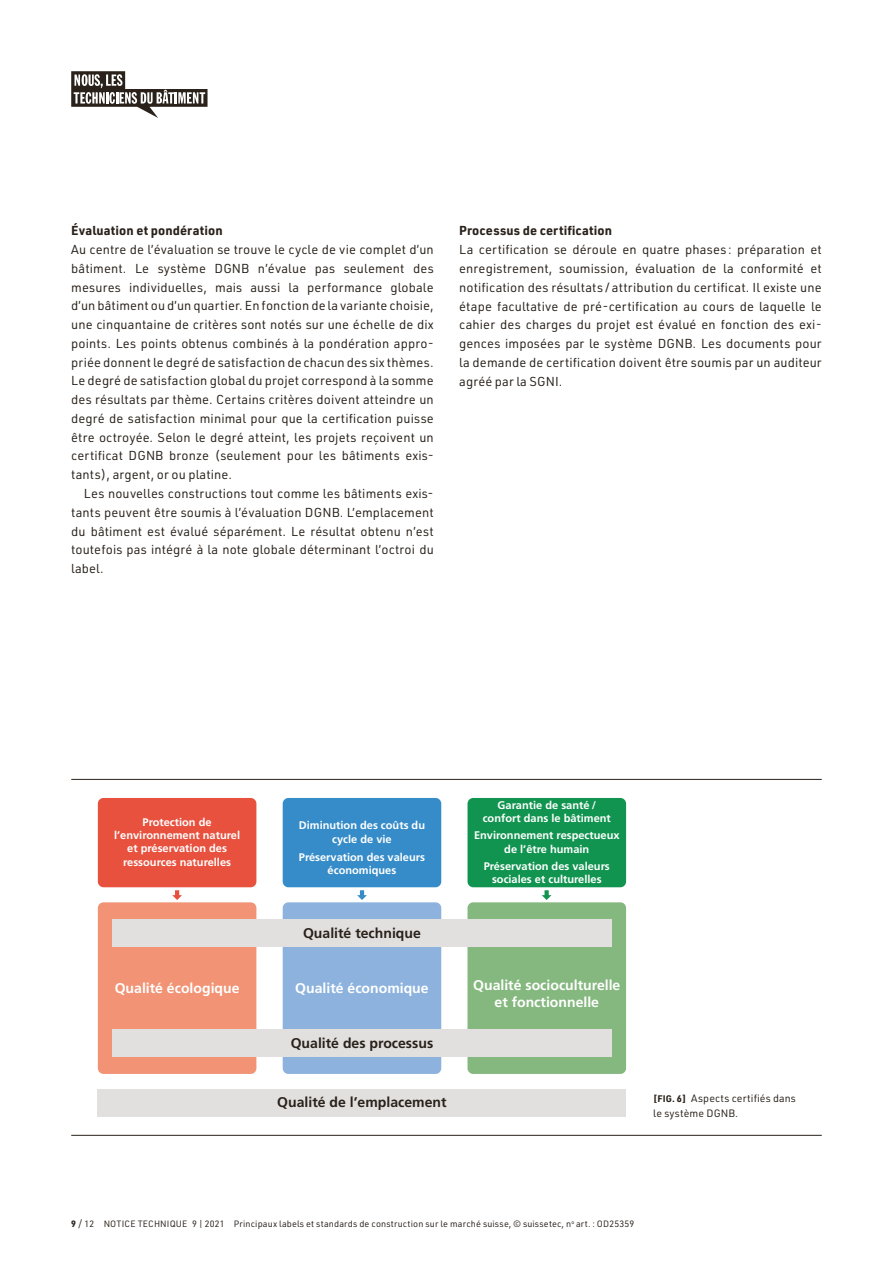
<style>
.page{position:relative;width:893px;height:1263px;background:#fff}
.page>*{position:absolute;margin:0;border:0;box-sizing:border-box;transform-origin:0 0}
.t1{font:700 14.1px/16.8px "Frutiger LT Std";color:#fff;text-align:center}
.t2{font:700 14.1px "Frutiger LT Std";color:#29211a}
.t3{font:12.75px/18.8px "URWDIN";letter-spacing:.01em;color:#29211a;text-align:justify}
.t4{font:700 12.75px "URWDIN";letter-spacing:.01em;color:#29211a}
.t5{font:700 11.1px/13.2px "Frutiger LT Std";color:#fff;text-align:center}
.t6{font:10.5px/15px "URWDIN";letter-spacing:.01em;color:#29211a}
.t7{font:9px "URWDIN";letter-spacing:.015em;color:#29211a}
.s1{font-weight:700;font-size:9.3px}
.s2{font-weight:700}
.s3{font-weight:300;font-size:12px}
</style>
<div class="page">
<hr style="left:71px;top:1135px;width:751px;height:1px;background:#29211a">
<hr style="left:71px;top:779px;width:751px;height:1px;background:#29211a">
<div style="left:467px;top:902px;width:159px;height:172px;background:#85b87f;border-radius:6px"></div>
<div style="left:467px;top:798px;width:159px;height:89px;background:#119450;border-radius:6px"></div>
<div style="left:283px;top:902px;width:158px;height:172px;background:#8cb2dd;border-radius:6px"></div>
<div style="left:283px;top:798px;width:158px;height:89px;background:#368cc9;border-radius:6px"></div>
<div style="left:98px;top:1089px;width:528px;height:28px;background:#e2e0de"></div>
<div style="left:98px;top:798px;width:158px;height:89px;background:#e7513e;border-radius:6px"></div>
<div style="left:98px;top:902px;width:158px;height:172px;background:#f19374;border-radius:6px"></div>
<svg style="left:172px;top:890px;width:10px;height:10px"></svg>
<svg style="left:357px;top:890px;width:10px;height:10px"></svg>
<svg style="left:542px;top:890px;width:9px;height:10px"></svg>
<div style="left:112px;top:919px;width:500px;height:28px;background:#e2e0de"></div>
<div style="left:112px;top:1029px;width:500px;height:28px;background:#e2e0de"></div>
<svg style="left:71px;top:71px;width:137px;height:47px"></svg>
<p class="t4" style="left:71px;top:222px;width:153px">Évaluation et pondération</p>
<p class="t3" style="left:71px;top:240px;width:364px">Au centre de l’évaluation se trouve le cycle de vie complet d’un bâtiment. Le système DGNB n’évalue pas seulement des mesures individuelles, mais aussi la performance globale d’un bâtiment ou d’un quartier. En fonction de la variante choisie, une cinquantaine de critères sont notés sur une échelle de dix points. Les points obtenus combinés à la pondération appro&shy;priée donnent le degré de satisfaction de chacun des six thèmes.<br>Le degré de satisfaction global du projet correspond à la somme des résultats par thème. Certains critères doivent atteindre un degré de satisfaction minimal pour que la certification puisse être octroyée. Selon le degré atteint, les projets reçoivent un certificat DGNB bronze (seulement pour les bâtiments exis&shy;tants), argent, or ou platine.</p>
<p class="t3" style="left:71px;top:484px;width:364px;text-indent:13px">Les nouvelles constructions tout comme les bâtiments exis&shy;tants peuvent être soumis à l’évaluation DGNB. L’emplacement du bâtiment est évalué séparément. Le résultat obtenu n’est toutefois pas intégré à la note globale déterminant l’octroi du label.</p>
<p class="t4" style="left:459px;top:222px;width:154px">Processus de certification</p>
<p class="t3" style="left:459px;top:240px;width:364px">La certification se déroule en quatre phases : préparation et enregistrement, soumission, évaluation de la conformité et notification des résultats / attribution du certificat. Il existe une étape facultative de pré-certification au cours de laquelle le cahier des charges du projet est évalué en fonction des exi&shy;gences imposées par le système DGNB. Les documents pour la demande de certification doivent être soumis par un auditeur agréé par la SGNI.</p>
<p class="t5" style="left:114px;top:815px;width:127px">Protection de l’environnement naturel et préservation des ressources naturelles</p>
<p class="t1" style="left:115px;top:979px;width:126px">Qualité écologique</p>
<p class="t5" style="left:299px;top:819px;width:128px">Diminution des coûts du cycle de vie</p>
<p class="t5" style="left:299px;top:850px;width:128px">Préservation des valeurs économiques</p>
<p class="t2" style="left:303px;top:925px;width:119px">Qualité technique</p>
<p class="t1" style="left:295px;top:979px;width:135px">Qualité économique</p>
<p class="t2" style="left:291px;top:1034px;width:144px">Qualité des processus</p>
<p class="t2" style="left:277px;top:1094px;width:171px">Qualité de l’emplacement</p>
<p class="t5" style="left:483px;top:799px;width:130px">Garantie de santé / confort dans le bâtiment</p>
<p class="t5" style="left:474px;top:829px;width:147px">Environnement respectueux de l’être humain</p>
<p class="t5" style="left:484px;top:859px;width:128px">Préservation des valeurs sociales et culturelles</p>
<p class="t1" style="left:473px;top:976px;width:149px">Qualité socioculturelle et fonctionnelle</p>
<p class="t6" style="left:653px;top:1090px;width:144px"><span class="s1">[FIG. 6]</span> Aspects certifiés dans le système DGNB.</p>
<p class="t7" style="left:71px;top:1218px;width:565px"><span class="s2">9</span> <span class="s3">/</span> 12 NOTICE TECHNIQUE 9 | 2021 Principaux labels et standards de construction sur le marché suisse, © suissetec, n<sup>o</sup> art. : OD25359</p>
</div>
